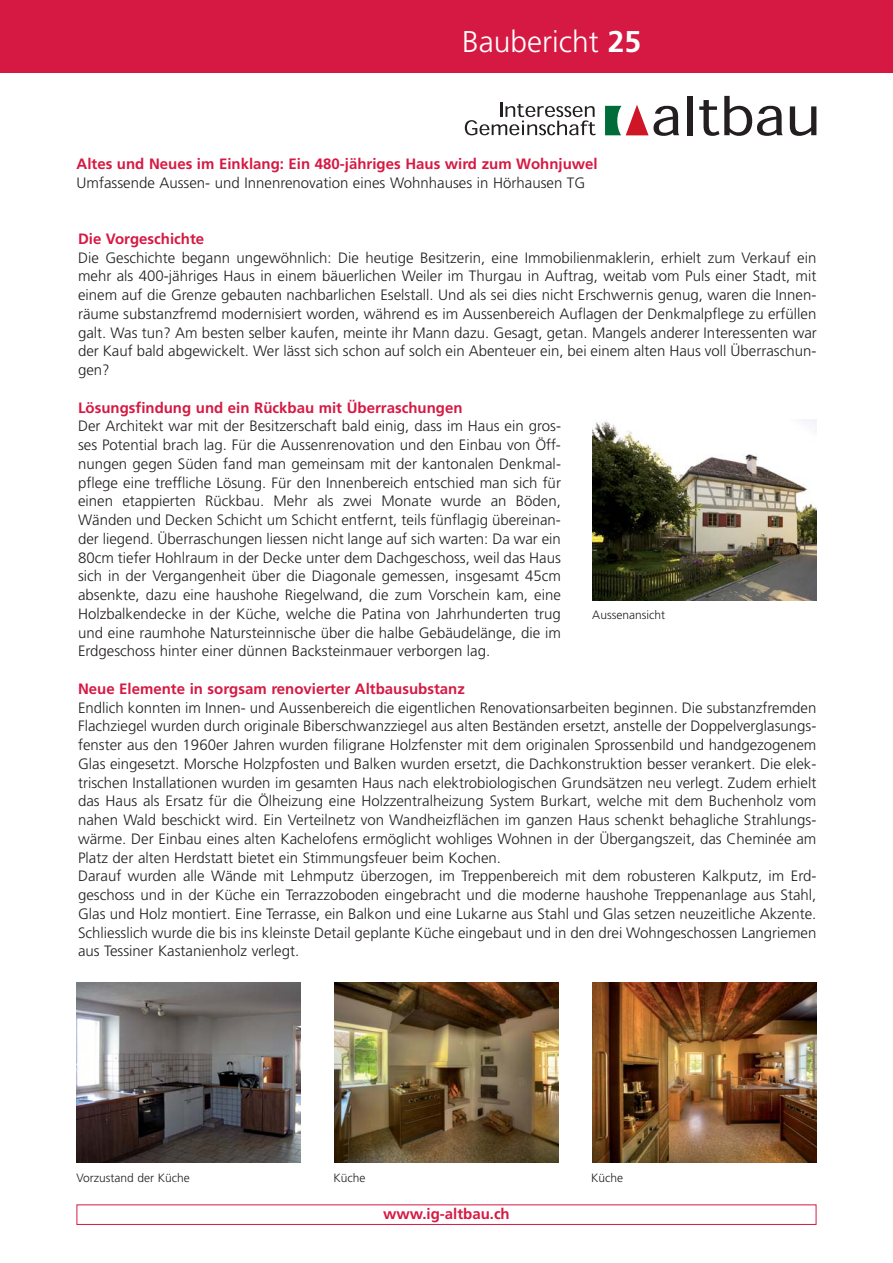
<style>
.page{position:relative;width:893px;height:1263px;background:#fff}
.page>*{position:absolute;margin:0;border:0;box-sizing:border-box;transform-origin:0 0}
.t1{font:300 30px "Frutiger";color:#fff}
.t2{font:300 15px/18.8px "Frutiger";color:#231f20;text-align:justify}
.t3{font:700 15px "Frutiger";color:#d61943}
.t4{font:300 12px "Frutiger";color:#231f20}
.s1{font-weight:700}
</style>
<div class="page">
<div style="left:0;top:0;width:893px;height:72px;background:#d61943"></div>
<svg style="left:465px;top:102px;width:131px;height:33px"></svg>
<svg style="left:605px;top:105px;width:74px;height:31px"></svg>
<div style="left:688px;top:96px;width:5px;height:39px;background:#231f20"></div>
<svg style="left:699px;top:96px;width:84px;height:40px"></svg>
<svg style="left:790px;top:106px;width:26px;height:30px"></svg>
<div style="left:77px;top:1204px;width:739px;height:21px;border:1px solid #d61943"></div>
<img style="left:77px;top:982px;width:223px;height:181px">
<img style="left:592px;top:982px;width:224px;height:181px">
<img style="left:592px;top:420px;width:224px;height:180px">
<img style="left:334px;top:982px;width:224px;height:181px">
<h1 class="t1" style="left:462px;top:29px;width:181px">Baubericht <span class="s1">25</span></h1>
<p class="t3" style="left:77px;top:158px;width:523px">Altes und Neues im Einklang: Ein 480-jähriges Haus wird zum Wohnjuwel</p>
<p class="t2" style="left:77px;top:174px;width:510px">Umfassende Aussen- und Innenrenovation eines Wohnhauses in Hörhausen TG</p>
<p class="t3" style="left:78px;top:233px;width:128px">Die Vorgeschichte</p>
<p class="t2" style="left:78px;top:249px;width:740px">Die Geschichte begann ungewöhnlich: Die heutige Besitzerin, eine Immobilienmaklerin, erhielt zum Verkauf ein mehr als 400-jähriges Haus in einem bäuerlichen Weiler im Thurgau in Auftrag, weitab vom Puls einer Stadt, mit einem auf die Grenze gebauten nachbarlichen Eselstall. Und als sei dies nicht Erschwernis genug, waren die Innen - räume substanzfremd modernisiert worden, während es im Aussenbereich Auflagen der Denkmalpflege zu erfüllen galt. Was tun? Am besten selber kaufen, meinte ihr Mann dazu. Gesagt, getan. Mangels anderer Interessenten war der Kauf bald abgewickelt. Wer lässt sich schon auf solch ein Abenteuer ein, bei einem alten Haus voll Überraschun&shy;gen?</p>
<p class="t3" style="left:78px;top:401px;width:386px">Lösungsfindung und ein Rückbau mit Überraschungen</p>
<p class="t2" style="left:78px;top:418px;width:484px">Der Architekt war mit der Besitzerschaft bald einig, dass im Haus ein gros&shy;ses Potential brach lag. Für die Aussen renovation und den Einbau von Öff&shy;nungen gegen Süden fand man gemeinsam mit der kantonalen Denkmal - pflege eine treffliche Lösung. Für den Innenbereich entschied man sich für einen etappierten Rückbau. Mehr als zwei Monate wurde an Böden, Wänden und Decken Schicht um Schicht entfernt, teils fünflagig übereinan&shy;der liegend. Überraschungen liessen nicht lange auf sich warten: Da war ein 80cm tiefer Hohlraum in der Decke unter dem Dach geschoss, weil das Haus sich in der Vergangenheit über die Diagonale gemessen, insgesamt 45cm absenkte, dazu eine haushohe Riegelwand, die zum Vorschein kam, eine Holz balkendecke in der Küche, welche die Patina von Jahr hunderten trug und eine raumhohe Natursteinnische über die halbe Gebäudelänge, die im Erdgeschoss hinter einer dünnen Backsteinmauer verborgen lag.</p>
<p class="t3" style="left:78px;top:683px;width:388px">Neue Elemente in sorgsam renovierter Altbausubstanz</p>
<p class="t2" style="left:78px;top:699px;width:740px;text-align:left">Endlich konnten im Innen- und Aussenbereich die eigentlichen Renovationsarbeiten beginnen. Die substanzfremden Flachziegel wurden durch originale Biberschwanzziegel aus alten Beständen ersetzt, anstelle der Doppelverglasungs - fenster aus den 1960er Jahren wurden filigrane Holzfenster mit dem originalen Sprossenbild und handgezogenem Glas eingesetzt. Morsche Holzpfosten und Balken wurden ersetzt, die Dachkonstruktion besser verankert. Die elek&shy;trischen Installationen wurden im gesamten Haus nach elektrobiologischen Grundsätzen neu verlegt. Zudem erhielt das Haus als Ersatz für die Ölheizung eine Holzzentralheizung System Burkart, welche mit dem Buchenholz vom nahen Wald beschickt wird. Ein Verteilnetz von Wandheizflächen im ganzen Haus schenkt behagliche Strahlungs - wärme. Der Einbau eines alten Kachelofens ermöglicht wohliges Wohnen in der Übergangszeit, das Cheminée am Platz der alten Herdstatt bietet ein Stimmungsfeuer beim Kochen.<br>Darauf wurden alle Wände mit Lehmputz überzogen, im Treppenbereich mit dem robusteren Kalkputz, im Erd - geschoss und in der Küche ein Terrazzoboden eingebracht und die moderne haushohe Treppenanlage aus Stahl, Glas und Holz montiert. Eine Terrasse, ein Balkon und eine Lukarne aus Stahl und Glas setzen neuzeitliche Akzente.<br>Schliesslich wurde die bis ins kleinste Detail geplante Küche eingebaut und in den drei Wohngeschossen Langriemen aus Tessiner Kastanienholz verlegt.</p>
<p class="t4" style="left:592px;top:610px;width:74px">Aussenansicht</p>
<p class="t4" style="left:77px;top:1172px;width:115px">Vorzustand der Küche</p>
<p class="t4" style="left:334px;top:1172px;width:33px">Küche</p>
<p class="t4" style="left:591px;top:1172px;width:33px">Küche</p>
<p class="t3" style="left:383px;top:1208px;width:128px">www.ig-altbau.ch</p>
</div>
